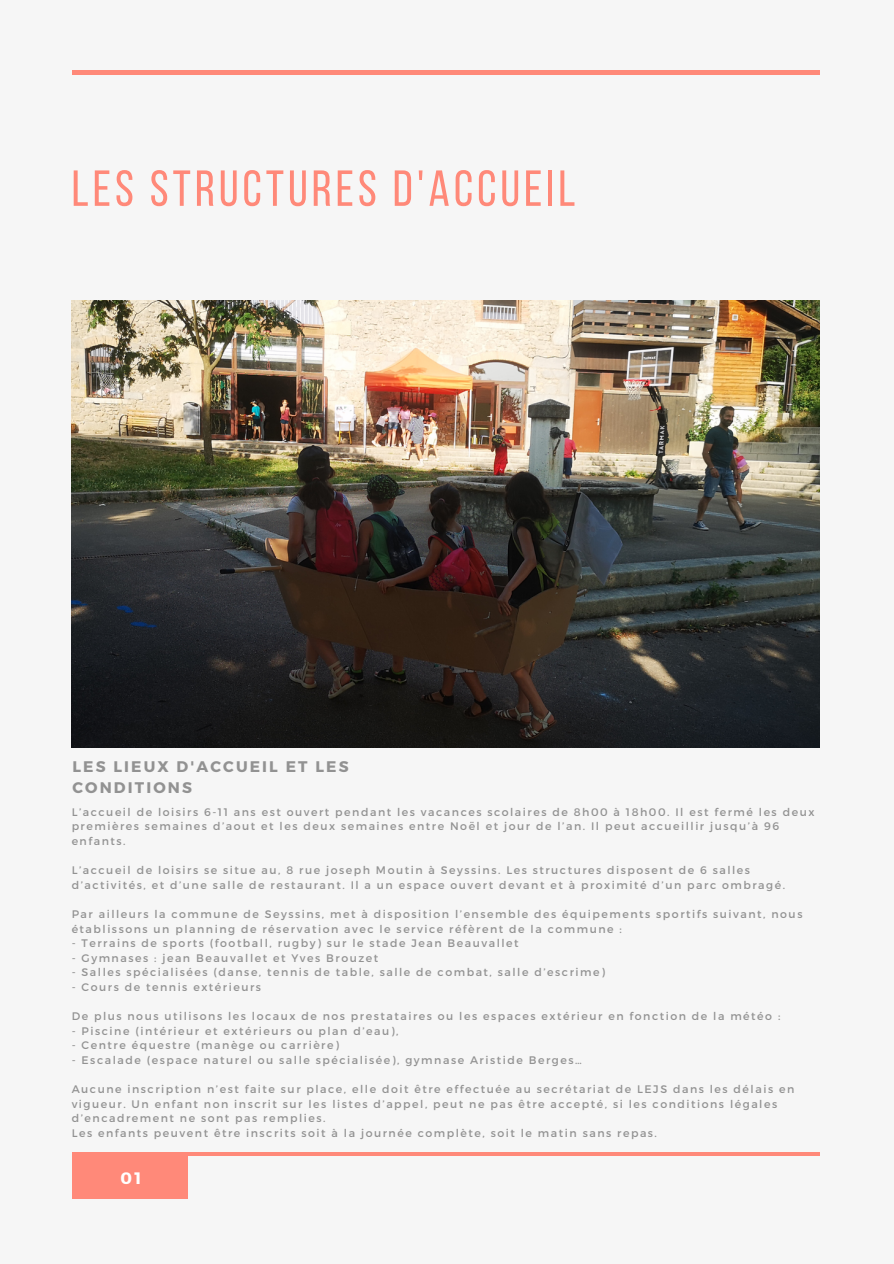
<style>
.page{position:relative;width:894px;height:1264px;background:#fff}
.page>*{position:absolute;margin:0;border:0;box-sizing:border-box;transform-origin:0 0}
.t1{font:50.55px "Bebas Neue";letter-spacing:.08em;color:#ff8979}
.t2{font:700 16.5px "Montserrat";color:#fff}
.t3{font:700 15.3px/21.3px "Montserrat";letter-spacing:.14em;color:#929292}
.t4{font:10.95px/14.5px "Montserrat";letter-spacing:.14em;color:#929292}
</style>
<div class="page">
<div style="left:0;top:0;width:893px;height:1263px;background:#f6f6f6"></div>
<hr style="left:72px;top:71px;width:747px;height:3px;background:#ff8979">
<div style="left:72px;top:1152px;width:115px;height:46px;background:#ff8979"></div>
<hr style="left:72px;top:1152px;width:747px;height:3px;background:#ff8979">
<img style="left:72px;top:300px;width:747px;height:447px">
<h1 class="t1" style="left:72px;top:168px;width:505px">LES STRUCTURES D'ACCUEIL</h1>
<h2 class="t3" style="left:72px;top:755px;width:277px">LES LIEUX D'ACCUEIL ET LES<br>CONDITIONS</h2>
<p class="t4" style="left:72px;top:804px;width:744px">L’accueil de loisirs 6-11 ans est ouvert pendant les vacances scolaires de 8h00 à 18h00. Il est fermé les deux premières semaines d’aout et les deux semaines entre Noël et jour de l’an. Il peut accueillir jusqu’à 96 enfants.</p>
<p class="t4" style="left:72px;top:862px;width:714px">L’accueil de loisirs se situe au, 8 rue joseph Moutin à Seyssins. Les structures disposent de 6 salles d’activités, et d’une salle de restaurant. Il a un espace ouvert devant et à proximité d’un parc ombragé.</p>
<p class="t4" style="left:72px;top:906px;width:732px">Par ailleurs la commune de Seyssins, met à disposition l’ensemble des équipements sportifs suivant, nous établissons un planning de réservation avec le service réfèrent de la commune :</p>
<p class="t4" style="left:72px;top:935px;width:448px">- Terrains de sports (football, rugby) sur le stade Jean Beauvallet</p>
<p class="t4" style="left:72px;top:950px;width:308px">- Gymnases : jean Beauvallet et Yves Brouzet</p>
<p class="t4" style="left:72px;top:964px;width:534px">- Salles spécialisées (danse, tennis de table, salle de combat, salle d’escrime)</p>
<p class="t4" style="left:72px;top:979px;width:191px">- Cours de tennis extérieurs</p>
<p class="t4" style="left:72px;top:1008px;width:710px">De plus nous utilisons les locaux de nos prestataires ou les espaces extérieur en fonction de la météo :</p>
<p class="t4" style="left:72px;top:1023px;width:328px">- Piscine (intérieur et extérieurs ou plan d’eau),</p>
<p class="t4" style="left:72px;top:1037px;width:269px">- Centre équestre (manège ou carrière)</p>
<p class="t4" style="left:72px;top:1052px;width:511px">- Escalade (espace naturel ou salle spécialisée), gymnase Aristide Berges…</p>
<p class="t4" style="left:72px;top:1081px;width:724px">Aucune inscription n’est faite sur place, elle doit être effectuée au secrétariat de LEJS dans les délais en vigueur. Un enfant non inscrit sur les listes d’appel, peut ne pas être accepté, si les conditions légales d’encadrement ne sont pas remplies.</p>
<p class="t4" style="left:72px;top:1125px;width:586px">Les enfants peuvent être inscrits soit à la journée complète, soit le matin sans repas.</p>
<p class="t2" style="left:120px;top:1166px;width:22px">01</p>
</div>
